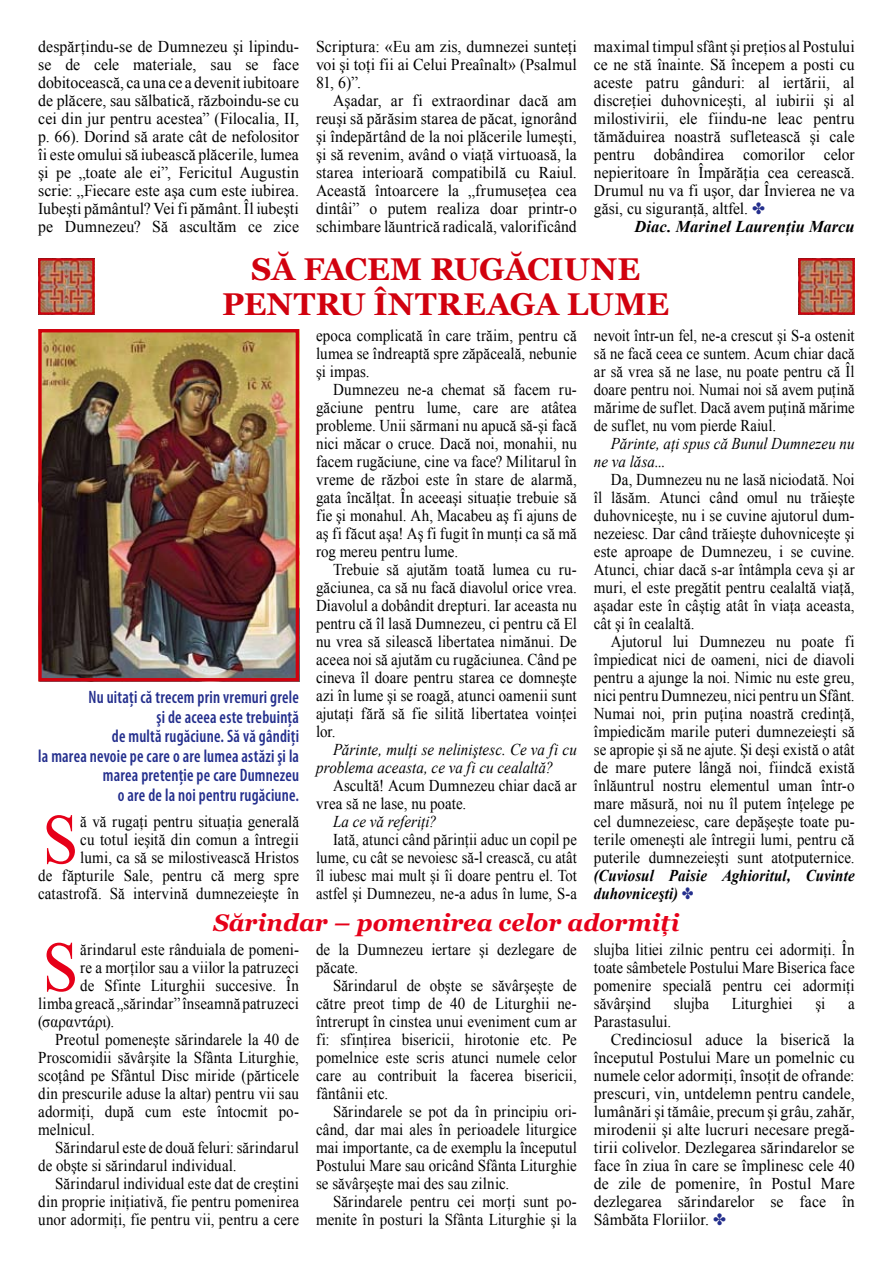
<style>
.page{position:relative;width:893px;height:1263px;background:#fff}
.page>*{position:absolute;margin:0;border:0;box-sizing:border-box;transform-origin:0 0}
.t1{font:70.8px "Times New Roman";color:#e60019;scale:.91 1}
.t2{font:700 31.5px/34.5px "Georgia";letter-spacing:-.005em;color:#d1010e;text-align:center}
.t3{font:italic 700 24px "Georgia";color:#e60019}
.t4{font:600 condensed 18px/19.5px "Myriad Pro";letter-spacing:.015em;color:#242f8d;text-align:right;scale:.91 1}
.t5{font:16.5px/18px "Times New Roman";letter-spacing:.005em;color:#000;text-align:justify;scale:.91 1}
.t6{font:16.5px/18px "Times New Roman";letter-spacing:.005em;color:#000;text-align:justify;scale:.96 1}
.t7{font:16.5px/18px "Times New Roman";letter-spacing:.005em;color:#000;text-align:justify;scale:.95 1}
.t8{font:16.5px/18px "Times New Roman";letter-spacing:.005em;color:#000;text-align:justify;scale:.89 1}
.t9{font:italic 16.5px/18px "Times New Roman";letter-spacing:.005em;color:#000;scale:.91 1}
.t10{font:italic 700 16.5px/18px "Times New Roman";letter-spacing:.005em;color:#000;scale:.91 1}
.t11{font:italic 700 16.5px "Times New Roman";letter-spacing:.005em;color:#000}
.s1{color:#242f8d}
</style>
<div class="page">
<img style="left:42px;top:333px;width:253px;height:344px">
<div style="left:38px;top:329px;width:261px;height:352px;border:3px solid #d1010e"></div>
<img style="left:801px;top:261px;width:51px;height:51px">
<div style="left:798px;top:258px;width:57px;height:57px;border:2px solid #d1010e"></div>
<img style="left:41px;top:261px;width:51px;height:51px">
<div style="left:38px;top:258px;width:57px;height:57px;border:2px solid #d1010e"></div>
<p class="t6" style="left:38px;top:37px;width:273px">despărţindu-se de Dumnezeu şi lipindu&shy;se de cele materiale, sau se face dobitocească, ca una ce a devenit iubitoare de plăcere, sau sălbatică, războindu-se cu cei din jur pentru acestea” (Filocalia, II, p. 66). Dorind să arate cât de nefolositor îi este omului să iubească plăcerile, lumea şi pe „toate ale ei”, Fericitul Augustin scrie: „Fiecare este aşa cum este iubirea.<br>Iubeşti pământul? Vei fi pământ. Îl iubeşti pe Dumnezeu? Să ascultăm ce zice</p>
<p class="t7" style="left:594px;top:37px;width:276px">maximal timpul sfânt şi preţios al Postului ce ne stă înainte. Să începem a posti cu aceste patru gânduri: al iertării, al discreţiei duhovniceşti, al iubirii şi al milostivirii, ele fiindu-ne leac pentru tămăduirea noastră sufletească şi cale pentru dobândirea comorilor celor nepieritoare în Împărăţia cea cerească.<br>Drumul nu va fi uşor, dar Învierea ne va găsi, cu siguranţă, altfel. <span class="s1">✤</span></p>
<p class="t6" style="left:316px;top:37px;width:273px">Scriptura: «Eu am zis, dumnezei sunteţi voi şi toţi fii ai Celui Preaînalt» (Psalmul 81, 6)”.</p>
<p class="t7" style="left:316px;top:91px;width:276px;text-indent:17px">Aşadar, ar fi extraordinar dacă am reuşi să părăsim starea de păcat, ignorând şi îndepărtând de la noi plăcerile lumeşti, şi să revenim, având o viaţă virtuoasă, la starea interioară compatibilă cu Raiul.<br>Această întoarcere la „frumuseţea cea dintâi” o putem realiza doar printr-o schimbare lăuntrică radicală, valorificând</p>
<p class="t11" style="left:634px;top:215px;width:222px">Diac. Marinel Laurenţiu Marcu</p>
<h2 class="t2" style="left:222px;top:252px;width:449px">SĂ FACEM RUGĂCIUNE<br>PENTRU ÎNTREAGA LUME</h2>
<p class="t5" style="left:316px;top:326px;width:288px">epoca complicată în care trăim, pentru că lumea se îndreaptă spre zăpăceală, nebunie şi impas.</p>
<p class="t5" style="left:316px;top:380px;width:288px;text-indent:17px">Dumnezeu ne-a chemat să facem ru&shy;găciune pentru lume, care are atâtea probleme. Unii sărmani nu apucă să-şi facă nici măcar o cruce. Dacă noi, monahii, nu facem rugăciune, cine va face? Militarul în vreme de război este în stare de alarmă, gata încălţat. În aceeaşi situaţie trebuie să fie şi monahul. Ah, Macabeu aş fi ajuns de aş fi făcut aşa! Aş fi fugit în munţi ca să mă rog mereu pentru lume.</p>
<p class="t5" style="left:316px;top:560px;width:288px;text-indent:17px">Trebuie să ajutăm toată lumea cu ru&shy;găciunea, ca să nu facă diavolul orice vrea.<br>Diavolul a dobândit drepturi. Iar aceasta nu pentru că îl lasă Dumnezeu, ci pentru că El nu vrea să silească libertatea nimănui. De aceea noi să ajutăm cu rugăciunea. Când pe cineva îl doare pentru starea ce domneşte azi în lume şi se roagă, atunci oamenii sunt ajutaţi fără să fie silită libertatea voinţei lor.</p>
<p class="t9" style="left:316px;top:740px;width:288px;text-indent:17px">Părinte, mulţi se neliniştesc. Ce va fi cu problema aceasta, ce va fi cu cealaltă?</p>
<p class="t5" style="left:316px;top:776px;width:288px;text-indent:17px">Ascultă! Acum Dumnezeu chiar dacă ar vrea să ne lase, nu poate.</p>
<p class="t9" style="left:333px;top:812px;width:115px">La ce vă referiţi?</p>
<p class="t8" style="left:316px;top:830px;width:295px;text-indent:17px">Iată, atunci când părinţii aduc un copil pe lume, cu cât se nevoiesc să-l crească, cu atât îl iubesc mai mult şi îi doare pentru el. Tot astfel şi Dumnezeu, ne-a adus în lume, S-a</p>
<p class="t8" style="left:594px;top:326px;width:295px">nevoit într-un fel, ne-a crescut şi S-a ostenit să ne facă ceea ce suntem. Acum chiar dacă ar să vrea să ne lase, nu poate pentru că Îl doare pentru noi. Numai noi să avem puţină mărime de suflet. Dacă avem puţină mărime de suflet, nu vom pierde Raiul.</p>
<p class="t9" style="left:594px;top:434px;width:288px;text-indent:17px">Părinte, aţi spus că Bunul Dumnezeu nu ne va lăsa...</p>
<p class="t5" style="left:594px;top:470px;width:288px;text-indent:17px">Da, Dumnezeu nu ne lasă niciodată. Noi îl lăsăm. Atunci când omul nu trăieşte duhovniceşte, nu i se cuvine ajutorul dum&shy;nezeiesc. Dar când trăieşte duhovniceşte şi este aproape de Dumnezeu, i se cuvine.<br>Atunci, chiar dacă s-ar întâmpla ceva şi ar muri, el este pregătit pentru cealaltă viaţă, aşadar este în câştig atât în viaţa aceasta, cât şi în cealaltă.</p>
<p class="t5" style="left:594px;top:632px;width:288px;text-indent:17px">Ajutorul lui Dumnezeu nu poate fi împiedicat nici de oameni, nici de diavoli pentru a ajunge la noi. Nimic nu este greu, nici pentru Dumnezeu, nici pentru un Sfânt.<br>Numai noi, prin puţina noastră credinţă, împiedicăm marile puteri dumnezeieşti să se apropie şi să ne ajute. Şi deşi există o atât de mare putere lângă noi, fiindcă există înlăuntrul nostru elementul uman într-o mare măsură, noi nu îl putem înţelege pe cel dumnezeiesc, care depăşeşte toate pu&shy;terile omeneşti ale întregii lumi, pentru că puterile dumnezeieşti sunt atotputernice.</p>
<p class="t10" style="left:594px;top:866px;width:288px">(Cuviosul Paisie Aghioritul, Cuvinte duhovniceşti) <span class="s1">✤</span></p>
<p class="t4" style="left:38px;top:687px;width:288px">Nu uitaţi că trecem prin vremuri grele<br>şi de aceea este trebuinţă<br>de multă rugăciune. Să vă gândiţi<br>la marea nevoie pe care o are lumea astăzi şi la marea pretenţie pe care Dumnezeu<br>o are de la noi pentru rugăciune.</p>
<h1 class="t1" style="left:43px;top:792px;width:41px">S</h1>
<p class="t5" style="left:38px;top:812px;width:288px;text-align:right">ă vă rugaţi pentru situaţia generală<br>cu totul ieşită din comun a întregii<br>lumi, ca să se milostivească Hristos<br>de făpturile Sale, pentru că merg spre catastrofă. Să intervină dumnezeieşte în</p>
<h3 class="t3" style="left:213px;top:909px;width:468px">Sărindar – pomenirea celor adormiţi</h3>
<p class="t5" style="left:594px;top:940px;width:288px">slujba litiei zilnic pentru cei adormiţi. În toate sâmbetele Postului Mare Biserica face pomenire specială pentru cei adormiţi săvârşind</p>
<h1 class="t1" style="left:43px;top:919px;width:41px">S</h1>
<p class="t5" style="left:80px;top:940px;width:242px">ărindarul este rânduiala de pomeni-</p>
<p class="t5" style="left:316px;top:940px;width:288px">de la Dumnezeu iertare şi dezlegare de păcate.</p>
<p class="t5" style="left:316px;top:976px;width:288px;text-indent:17px">Sărindarul de obşte se săvârşeşte de către preot timp de 40 de Liturghii ne&shy;întrerupt în cinstea unui eveniment cum ar fi: sfinţirea bisericii, hirotonie etc. Pe pomelnice este scris atunci numele celor care au contribuit la facerea bisericii, fântânii etc.</p>
<p class="t5" style="left:316px;top:1102px;width:288px;text-indent:17px">Sărindarele se pot da în principiu ori&shy;când, dar mai ales în perioadele liturgice mai importante, ca de exemplu la începutul Postului Mare sau oricând Sfânta Liturghie se săvârşeşte mai des sau zilnic.</p>
<p class="t5" style="left:316px;top:1192px;width:288px;text-align:right">Sărindarele pentru cei morţi sunt po&shy;menite în posturi la Sfânta Liturghie şi la</p>
<p class="t5" style="left:80px;top:958px;width:242px">re a morţilor sau a viilor la patruzeci</p>
<p class="t5" style="left:80px;top:976px;width:242px">de Sfinte Liturghii succesive. În</p>
<p class="t5" style="left:38px;top:994px;width:288px">limba greacă „sărindar” înseamnă patruzeci</p>
<p class="t5" style="left:38px;top:1012px;width:85px">(σαραντάρι).</p>
<p class="t5" style="left:55px;top:1030px;width:269px">Preotul pomeneşte sărindarele la 40 de</p>
<p class="t5" style="left:38px;top:1048px;width:288px">Proscomidii săvârşite la Sfânta Liturghie,</p>
<p class="t5" style="left:38px;top:1066px;width:288px">scoţând pe Sfântul Disc miride (părticele</p>
<p class="t5" style="left:38px;top:1084px;width:288px">din prescurile aduse la altar) pentru vii sau</p>
<p class="t5" style="left:38px;top:1102px;width:288px">adormiţi, după cum este întocmit po-</p>
<p class="t5" style="left:38px;top:1120px;width:64px">melnicul.</p>
<p class="t5" style="left:55px;top:1138px;width:269px">Sărindarul este de două feluri: sărindarul</p>
<p class="t5" style="left:38px;top:1156px;width:219px">de obşte si sărindarul individual.</p>
<p class="t5" style="left:55px;top:1174px;width:269px">Sărindarul individual este dat de creştini</p>
<p class="t5" style="left:38px;top:1192px;width:288px">din proprie iniţiativă, fie pentru pomenirea</p>
<p class="t5" style="left:38px;top:1210px;width:288px">unor adormiţi, fie pentru vii, pentru a cere</p>
<p class="t5" style="left:674px;top:994px;width:40px">slujba</p>
<p class="t5" style="left:732px;top:994px;width:68px">Liturghiei</p>
<p class="t5" style="left:815px;top:994px;width:12px">şi</p>
<p class="t5" style="left:848px;top:994px;width:9px">a</p>
<p class="t5" style="left:594px;top:1012px;width:87px">Parastasului.</p>
<p class="t6" style="left:611px;top:1030px;width:255px">Credinciosul aduce la biserică la</p>
<p class="t6" style="left:594px;top:1048px;width:273px">începutul Postului Mare un pomelnic cu</p>
<p class="t6" style="left:594px;top:1066px;width:273px">numele celor adormiţi, însoţit de ofrande:</p>
<p class="t6" style="left:594px;top:1084px;width:273px">prescuri, vin, untdelemn pentru candele,</p>
<p class="t6" style="left:594px;top:1102px;width:273px">lumânări şi tămâie, precum şi grâu, zahăr,</p>
<p class="t6" style="left:594px;top:1120px;width:273px">mirodenii şi alte lucruri necesare pregă-</p>
<p class="t6" style="left:594px;top:1138px;width:273px">tirii colivelor. Dezlegarea sărindarelor se</p>
<p class="t6" style="left:594px;top:1156px;width:273px">face în ziua în care se împlinesc cele 40</p>
<p class="t6" style="left:594px;top:1174px;width:273px">de zile de pomenire, în Postul Mare</p>
<p class="t6" style="left:594px;top:1192px;width:273px">dezlegarea sărindarelor se face în</p>
<p class="t6" style="left:594px;top:1210px;width:139px">Sâmbăta Floriilor. <span class="s1">✤</span></p>
</div>
